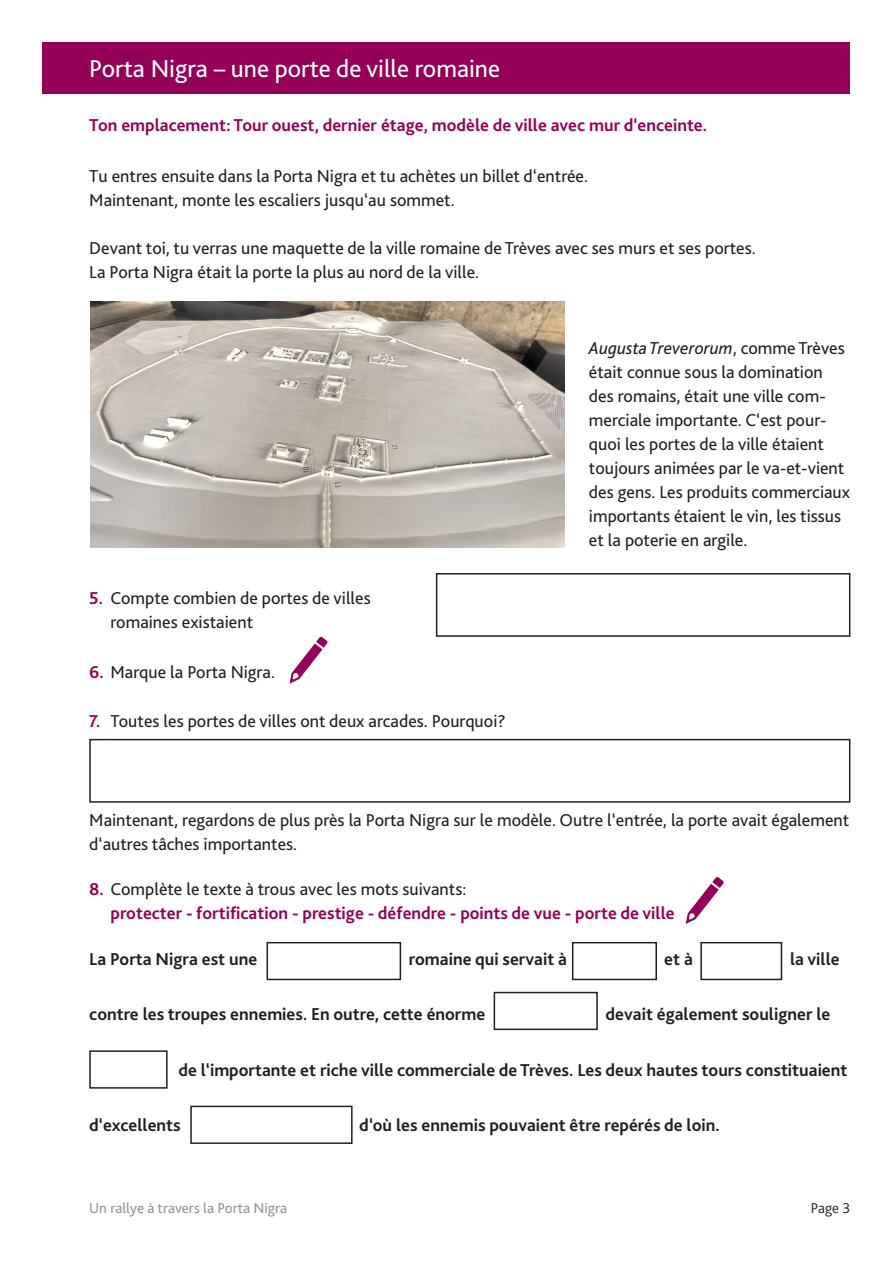
<style>
.page{position:relative;width:893px;height:1263px;background:#fff}
.page>*{position:absolute;margin:0;border:0;box-sizing:border-box;transform-origin:0 0}
.t1{font:25.5px "Bliss 2";color:#fff}
.t2{font:18px/24px "Bliss 2";color:#231f20}
.t3{font:700 18px "Bliss 2";color:#231f20}
.t4{font:700 18px/24px "Bliss 2";color:#950058}
.t5{font:15px "Bliss 2";color:#939598}
.t6{font:300 15px "Bliss 2";color:#231f20}
.s1{font-weight:700;color:#950058}
.s2{font-style:italic}
.s3{font-weight:400;color:#231f20}
</style>
<div class="page">
<div style="left:436px;top:573px;width:414px;height:64px;border:2px solid #231f20"></div>
<img style="left:90px;top:302px;width:475px;height:245px">
<svg style="left:289px;top:636px;width:39px;height:48px"></svg>
<svg style="left:686px;top:877px;width:38px;height:47px"></svg>
<div style="left:43px;top:43px;width:807px;height:51px;background:#950058"></div>
<div style="left:89px;top:739px;width:761px;height:64px;border:2px solid #231f20"></div>
<div style="left:190px;top:1106px;width:163px;height:38px;border:2px solid #231f20"></div>
<div style="left:267px;top:942px;width:134px;height:38px;border:2px solid #231f20"></div>
<div style="left:700px;top:942px;width:82px;height:38px;border:2px solid #231f20"></div>
<div style="left:572px;top:942px;width:85px;height:38px;border:2px solid #231f20"></div>
<div style="left:494px;top:992px;width:104px;height:38px;border:2px solid #231f20"></div>
<div style="left:89px;top:1050px;width:79px;height:39px;border:2px solid #231f20"></div>
<h1 class="t1" style="left:89px;top:53px;width:412px">Porta Nigra – une porte de ville romaine</h1>
<p class="t4" style="left:89px;top:113px;width:619px">Ton emplacement: Tour ouest, dernier étage, modèle de ville avec mur d‘enceinte.</p>
<p class="t2" style="left:89px;top:164px;width:500px">Tu entres ensuite dans la Porta Nigra et tu achètes un billet d‘entrée.<br>Maintenant, monte les escaliers jusqu‘au sommet.</p>
<p class="t2" style="left:89px;top:236px;width:668px">Devant toi, tu verras une maquette de la ville romaine de Trèves avec ses murs et ses portes.<br>La Porta Nigra était la porte la plus au nord de la ville.</p>
<p class="t2" style="left:111px;top:586px;width:262px;text-indent:-21px"><span class="s1">5.</span> Compte combien de portes de villes romaines existaient</p>
<p class="t2" style="left:89px;top:659px;width:187px"><span class="s1">6.</span> Marque la Porta Nigra.</p>
<p class="t2" style="left:89px;top:709px;width:418px"><span class="s1">7.</span> Toutes les portes de villes ont deux arcades. Pourquoi?</p>
<p class="t2" style="left:589px;top:336px;width:263px"><span class="s2">Augusta Treverorum</span>, comme Trèves était connue sous la domination des romains, était une ville com&shy;merciale importante. C‘est pour&shy;quoi les portes de la ville étaient toujours animées par le va-et-vient des gens. Les produits commerciaux importants étaient le vin, les tissus et la poterie en argile.</p>
<p class="t2" style="left:89px;top:808px;width:761px">Maintenant, regardons de plus près la Porta Nigra sur le modèle. Outre l‘entrée, la porte avait également d‘autres tâches importantes.</p>
<p class="t4" style="left:111px;top:877px;width:566px;text-indent:-21px">8. <span class="s3">Complète le texte à trous avec les mots suivants:<br></span>protecter - fortification - prestige - défendre - points de vue - porte de ville</p>
<p class="t3" style="left:89px;top:947px;width:169px">La Porta Nigra est une</p>
<p class="t3" style="left:409px;top:947px;width:160px">romaine qui servait à</p>
<p class="t3" style="left:664px;top:947px;width:30px">et à</p>
<p class="t3" style="left:790px;top:947px;width:51px">la ville</p>
<p class="t3" style="left:89px;top:1003px;width:398px">contre les troupes ennemies. En outre, cette énorme</p>
<p class="t3" style="left:606px;top:1003px;width:226px">devait également souligner le</p>
<p class="t3" style="left:178px;top:1058px;width:671px">de l‘importante et riche ville commerciale de Trèves. Les deux hautes tours constituaient</p>
<p class="t3" style="left:89px;top:1114px;width:93px">d‘excellents</p>
<p class="t3" style="left:359px;top:1114px;width:362px">d‘où les ennemis pouvaient être repérés de loin.</p>
<p class="t5" style="left:89px;top:1198px;width:199px">Un rallye à travers la Porta Nigra</p>
<p class="t6" style="left:811px;top:1198px;width:41px">Page 3</p>
</div>
